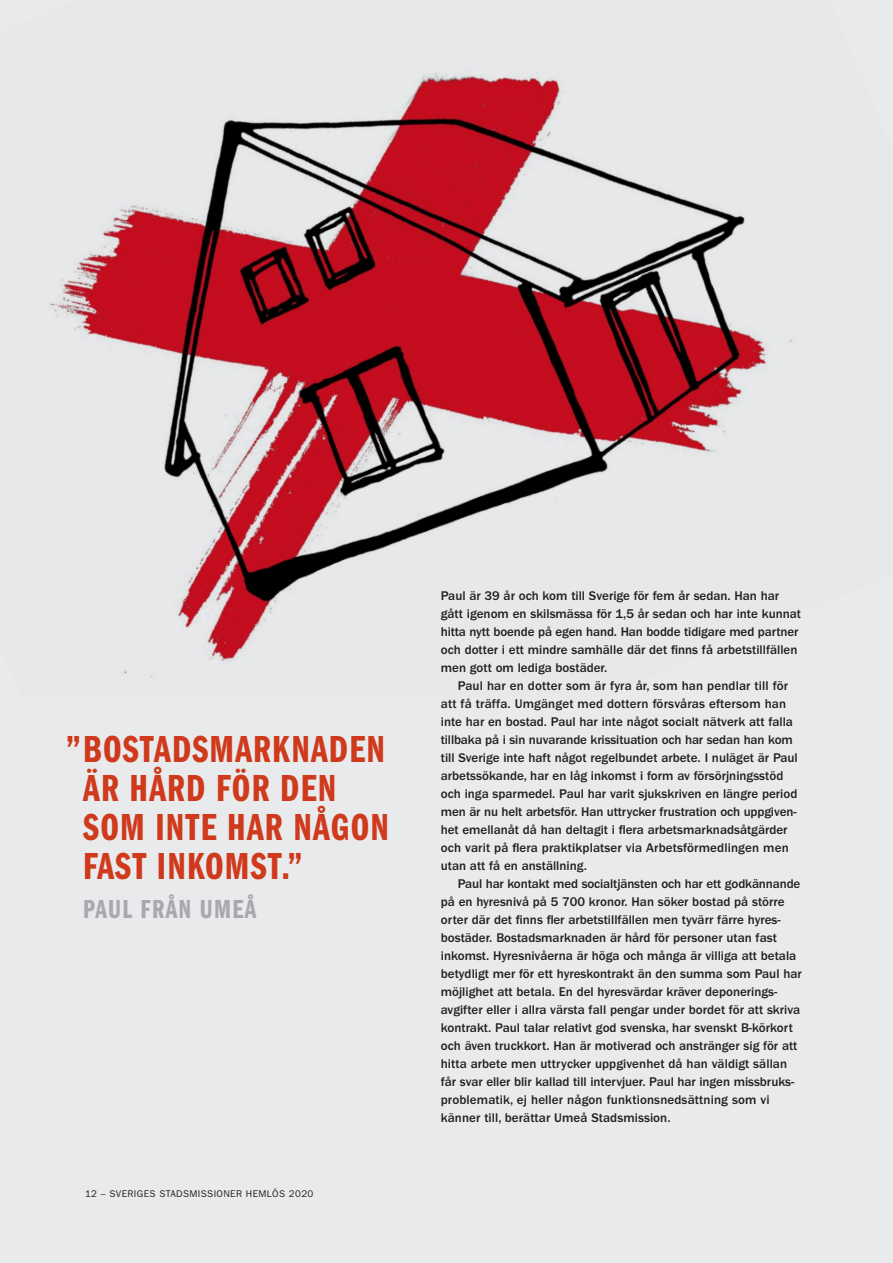
<style>
.page{position:relative;width:893px;height:1263px;background:#e9eaeb}
.page>*{position:absolute;margin:0;border:0;box-sizing:border-box;transform-origin:0 0}
.Rubrik_1{font:39px/39px "ITC Franklin Gothic Std Dm Cp";letter-spacing:.03em;color:#cf391c}
.Rubrik_1-2{font:27px "ITC Franklin Gothic Std Dm Cp";letter-spacing:.05em;color:#a8a9ad}
.Bröd_indrag{font:500 13.05px/18px "ITC Franklin Gothic Std";color:#231f20}
.t1{font:9.75px "ITC Franklin Gothic Std";letter-spacing:.04em;color:#231f20}
</style>
<div class="page">
<img style="left:50px;top:69px;width:742px;height:609px">
<p class="Rubrik_1" style="left:83px;top:731px;width:307px;text-indent:-17px">”BOSTADSMARKNADEN<br>ÄR HÅRD FÖR DEN<br>SOM INTE HAR NÅGON<br>FAST INKOMST.”</p>
<p class="Rubrik_1-2" style="left:83px;top:895px;width:175px">PAUL FRÅN UMEÅ</p>
<p class="t1" style="left:85px;top:1188px;width:230px">12 – SVERIGES STADSMISSIONER HEMLÖS 2020</p>
<p class="Bröd_indrag" style="left:441px;top:587px;width:362px">Paul är 39 år och kom till Sverige för fem år sedan. Han har gått igenom en skilsmässa för 1,5 år sedan och har inte kunnat hitta nytt boende på egen hand. Han bodde tidigare med partner och dotter i ett mindre samhälle där det finns få arbetstillfällen men gott om lediga bostäder.</p>
<p class="Bröd_indrag" style="left:441px;top:677px;width:358px;text-indent:17px">Paul har en dotter som är fyra år, som han pendlar till för att få träffa. Umgänget med dottern försvåras eftersom han inte har en bostad. Paul har inte något socialt nätverk att falla tillbaka på i sin nuvarande krissituation och har sedan han kom till Sverige inte haft något regelbundet arbete. I nuläget är Paul arbetssökande, har en låg inkomst i form av försörjningsstöd och inga sparmedel. Paul har varit sjukskriven en längre period men är nu helt arbetsför. Han uttrycker frustration och uppgiven&shy;het emellanåt då han deltagit i flera arbetsmarknadsåtgärder och varit på flera praktikplatser via Arbetsförmedlingen men utan att få en anställning.</p>
<p class="Bröd_indrag" style="left:441px;top:875px;width:362px;text-indent:17px">Paul har kontakt med socialtjänsten och har ett godkännande på en hyresnivå på 5 700 kronor. Han söker bostad på större orter där det finns fler arbetstillfällen men tyvärr färre hyres&shy;bostäder. Bostadsmarknaden är hård för personer utan fast inkomst. Hyresnivåerna är höga och många är villiga att betala betydligt mer för ett hyreskontrakt än den summa som Paul har möjlighet att betala. En del hyresvärdar kräver deponerings&shy;avgifter eller i allra värsta fall pengar under bordet för att skriva kontrakt. Paul talar relativt god svenska, har svenskt B-körkort och även truckkort. Han är motiverad och anstränger sig för att hitta arbete men uttrycker uppgivenhet då han väldigt sällan får svar eller blir kallad till intervjuer. Paul har ingen missbruks&shy;problematik, ej heller någon funktionsnedsättning som vi känner till, berättar Umeå Stadsmission.</p>
</div>
